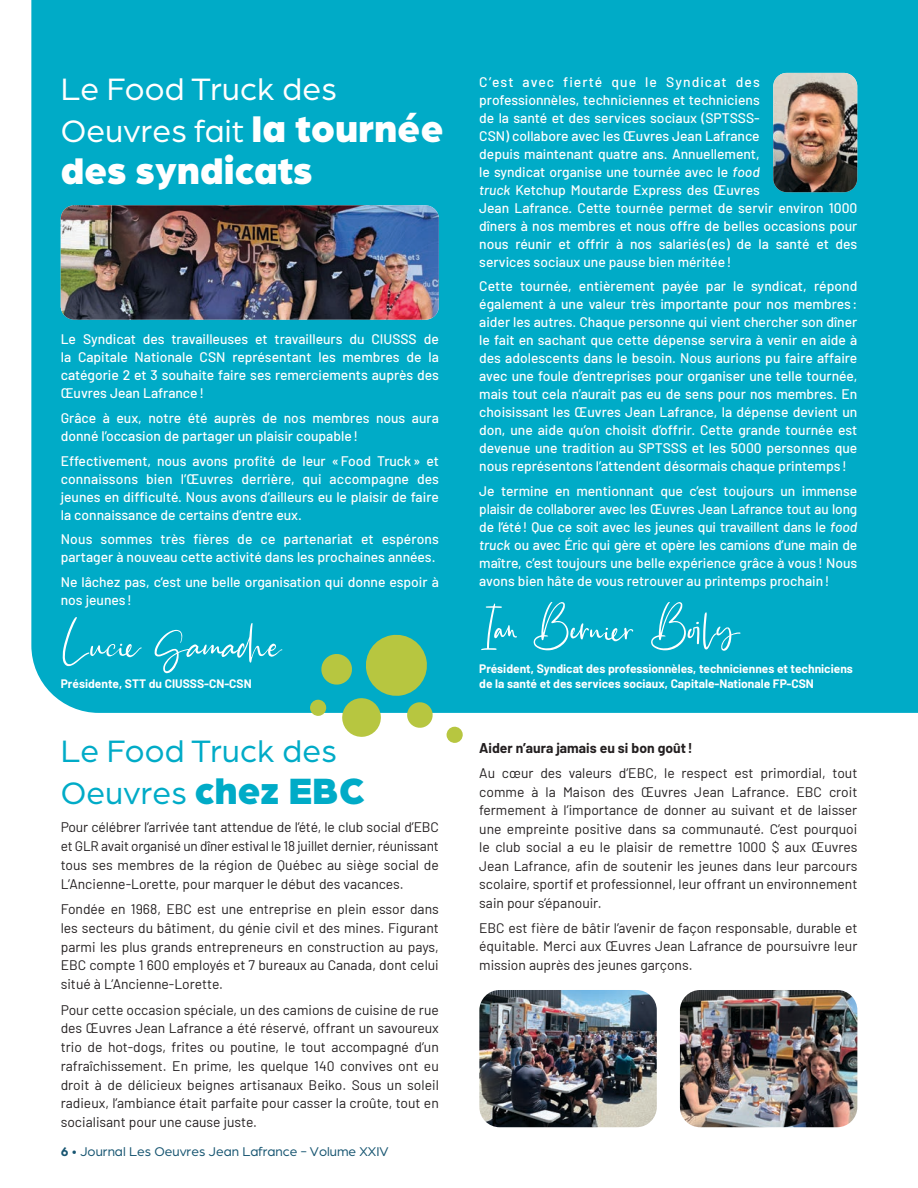
<style>
.page{position:relative;width:918px;height:1188px;background:#fff}
.page>*{position:absolute;margin:0;border:0;box-sizing:border-box;transform-origin:0 0}
.t1{font:81px "Amsterdam";color:#fff}
.t2{font:900 39px "Arboria";letter-spacing:.01em;color:#fff}
.t3{font:33px/42px "Arboria";letter-spacing:.01em;color:#fff}
.t4{font:33px/42px "Arboria";letter-spacing:.01em;color:#00abc7}
.t5{font:500 13.8px/18px "Barlow";color:#fff}
.t6{font:13.8px/18.8px "Barlow";color:#231f20;text-align:justify}
.t7{font:700 13.8px "Barlow";color:#231f20}
.t8{font:13.5px "Arboria";color:#175571}
.t9{font:700 12px/15px "Barlow";color:#fff}
.s1{font-weight:900;font-size:39px}
.s2{font-weight:700}
.s3{font-style:italic}
</style>
<div class="page">
<div style="left:31px;top:0;width:887px;height:713px;background:#00abc7"></div>
<img style="left:773px;top:73px;width:84px;height:119px">
<img style="left:61px;top:205px;width:378px;height:115px">
<img style="left:479px;top:990px;width:178px;height:137px">
<img style="left:680px;top:990px;width:177px;height:137px">
<svg style="left:320px;top:632px;width:114px;height:105px;background:#75c292"></svg>
<div style="left:310px;top:699px;width:17px;height:17px;background:#b7c640;border-radius:50%"></div>
<div style="left:446px;top:726px;width:17px;height:17px;background:#b7c640;border-radius:50%"></div>
<h3 class="t3" style="left:61px;top:67px;width:384px">Le Food Truck des<br>Oeuvres fait <span class="s1">la tournée</span></h3>
<h2 class="t2" style="left:61px;top:143px;width:253px">des syndicats</h2>
<p class="t5" style="left:61px;top:329px;width:380px;text-align:justify">Le Syndicat des travailleuses et travailleurs du CIUSSS de la Capitale Nationale CSN représentant les membres de la catégorie 2 et 3 souhaite faire ses remerciements auprès des Œuvres Jean Lafrance!</p>
<p class="t5" style="left:61px;top:408px;width:380px">Grâce à eux, notre été auprès de nos membres nous aura donné l’occasion de partager un plaisir coupable!</p>
<p class="t5" style="left:61px;top:451px;width:380px;text-align:justify">Effectivement, nous avons profité de leur «Food Truck» et connaissons bien l’Œuvres derrière, qui accompagne des jeunes en difficulté. Nous avons d’ailleurs eu le plaisir de faire la connaissance de certains d’entre eux.</p>
<p class="t5" style="left:61px;top:529px;width:380px">Nous sommes très fières de ce partenariat et espérons partager à nouveau cette activité dans les prochaines années.</p>
<p class="t5" style="left:61px;top:572px;width:380px">Ne lâchez pas, c’est une belle organisation qui donne espoir à nos jeunes !</p>
<h1 class="t1" style="left:61px;top:609px;width:220px">Lucie Gamache</h1>
<p class="t9" style="left:61px;top:676px;width:192px">Présidente, STT du CIUSSS-CN-CSN</p>
<h3 class="t4" style="left:61px;top:728px;width:305px">Le Food Truck des<br>Oeuvres <span class="s1">chez EBC</span></h3>
<p class="t6" style="left:61px;top:817px;width:380px">Pour célébrer l’arrivée tant attendue de l’été, le club social d’EBC et GLR avait organisé un dîner estival le 18 juillet dernier, réunissant tous ses membres de la région de Québec au siège social de L’Ancienne-Lorette, pour marquer le début des vacances.</p>
<p class="t6" style="left:61px;top:899px;width:380px">Fondée en 1968, EBC est une entreprise en plein essor dans les secteurs du bâtiment, du génie civil et des mines. Figurant parmi les plus grands entrepreneurs en construction au pays, EBC compte 1 600 employés et 7 bureaux au Canada, dont celui situé à L’Ancienne-Lorette.</p>
<p class="t6" style="left:61px;top:999px;width:380px">Pour cette occasion spéciale, un des camions de cuisine de rue des Œuvres Jean Lafrance a été réservé, offrant un savoureux trio de hot-dogs, frites ou poutine, le tout accompagné d’un rafraîchissement. En prime, les quelque 140 convives ont eu droit à de délicieux beignes artisanaux Beiko. Sous un soleil radieux, l’ambiance était parfaite pour casser la croûte, tout en socialisant pour une cause juste.</p>
<p class="t8" style="left:61px;top:1142px;width:329px"><span class="s2">6</span> • Journal Les Oeuvres Jean Lafrance - Volume XXIV</p>
<p class="t5" style="left:479px;top:72px;width:380px">C’est avec fierté que le Syndicat des professionnèles, techniciennes et techniciens<br>de la santé et des services sociaux (SPTSSS-<br>CSN) collabore avec les Œuvres Jean Lafrance<br>depuis maintenant quatre ans. Annuellement,<br>le syndicat organise une tournée avec le <span class="s3">food<br>truck</span> Ketchup Moutarde Express des Œuvres<br>Jean Lafrance. Cette tournée permet de servir environ 1000 dîners à nos membres et nous offre de belles occasions pour nous réunir et offrir à nos salariés (es) de la santé et des services sociaux une pause bien méritée!</p>
<p class="t5" style="left:479px;top:276px;width:380px;text-align:justify">Cette tournée, entièrement payée par le syndicat, répond également à une valeur très importante pour nos membres : aider les autres. Chaque personne qui vient chercher son dîner le fait en sachant que cette dépense servira à venir en aide à des adolescents dans le besoin. Nous aurions pu faire affaire avec une foule d’entreprises pour organiser une telle tournée, mais tout cela n’aurait pas eu de sens pour nos membres. En choisissant les Œuvres Jean Lafrance, la dépense devient un don, une aide qu’on choisit d’offrir. Cette grande tournée est devenue une tradition au SPTSSS et les 5000 personnes que nous représentons l’attendent désormais chaque printemps !</p>
<p class="t5" style="left:479px;top:481px;width:380px;text-align:justify">Je termine en mentionnant que c’est toujours un immense plaisir de collaborer avec les Œuvres Jean Lafrance tout au long de l’été! Que ce soit avec les jeunes qui travaillent dans le <span class="s3">food truck</span> ou avec Éric qui gère et opère les camions d’une main de maître, c’est toujours une belle expérience grâce à vous ! Nous avons bien hâte de vous retrouver au printemps prochain!</p>
<h1 class="t1" style="left:479px;top:593px;width:259px">Ian Bernier Boily</h1>
<p class="t9" style="left:479px;top:660px;width:375px">Président, Syndicat des professionnèles, techniciennes et techniciens de la santé et des services sociaux, Capitale-Nationale FP-CSN</p>
<p class="t7" style="left:479px;top:738px;width:215px">Aider n’aura jamais eu si bon goût!</p>
<p class="t6" style="left:479px;top:763px;width:380px">Au cœur des valeurs d’EBC, le respect est primordial, tout comme à la Maison des Œuvres Jean Lafrance. EBC croit fermement à l’importance de donner au suivant et de laisser une empreinte positive dans sa communauté. C’est pourquoi le club social a eu le plaisir de remettre 1000 $ aux Œuvres Jean Lafrance, afin de soutenir les jeunes dans leur parcours scolaire, sportif et professionnel, leur offrant un environnement sain pour s’épanouir.</p>
<p class="t6" style="left:479px;top:917px;width:380px">EBC est fière de bâtir l’avenir de façon responsable, durable et équitable. Merci aux Œuvres Jean Lafrance de poursuivre leur mission auprès des jeunes garçons.</p>
</div>
